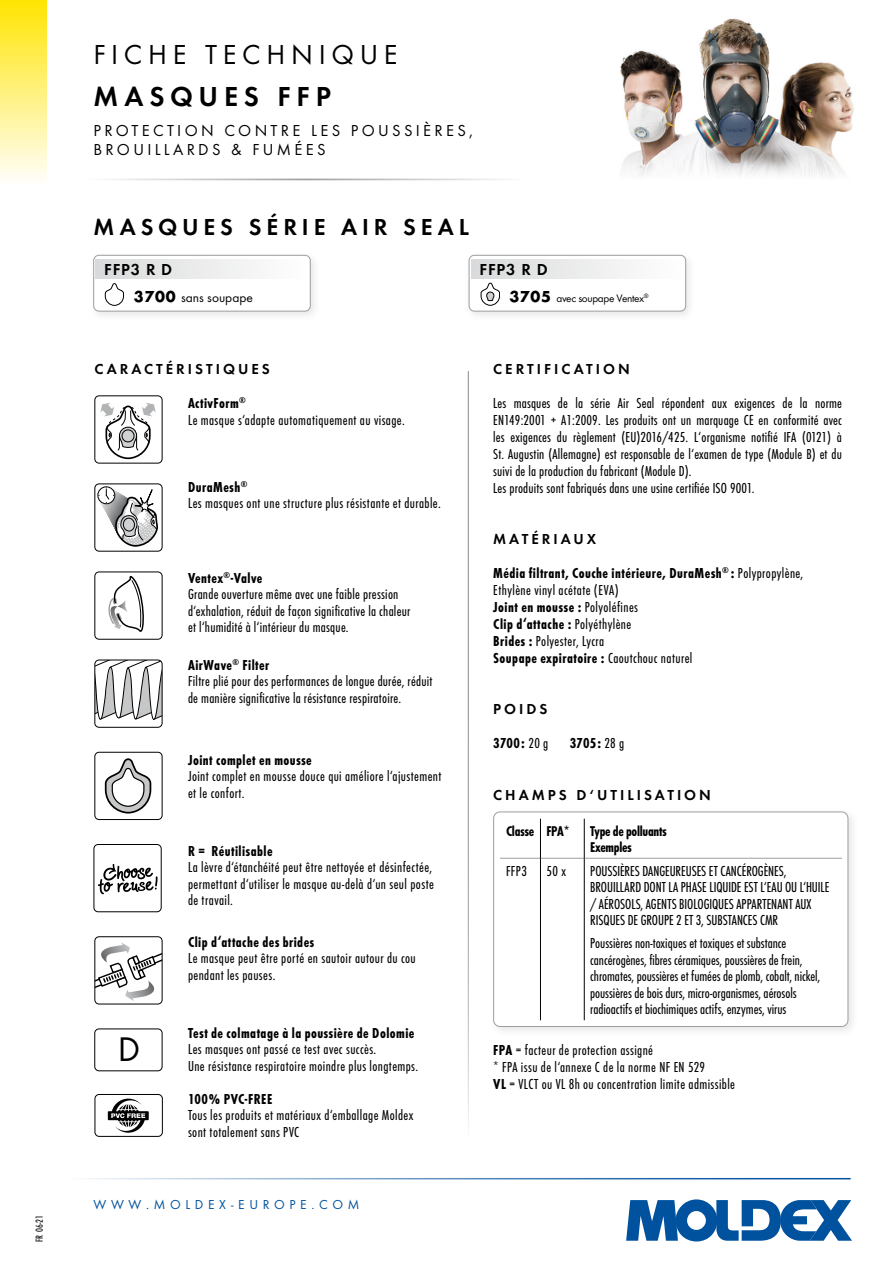
<style>
.page{position:relative;width:893px;height:1263px;background:#fff}
.page>*{position:absolute;margin:0;border:0;box-sizing:border-box;transform-origin:0 0}
.t1{font:35.4px "Futura TCE Boo";color:#000}
.t2{font:28.5px "Futura TCE Boo";letter-spacing:.2em;color:#000}
.t3{font:28.5px "Futura TCE Dem";letter-spacing:.2em;color:#000}
.t4{font:24px "Futura TCE Dem";letter-spacing:.205em;color:#000}
.t5{font:16.5px/19.5px "Futura TCE Boo";letter-spacing:.2em;color:#000}
.t6{font:16.5px "Futura TCE Dem";letter-spacing:.05em;color:#000}
.t7{font:15px/16.5px "Futura TCE Boo Con";letter-spacing:.01em;color:#000}
.t8{font:15px/17px "Futura TCE Bol Con";letter-spacing:.03em;color:#000}
.t9{font:15px "Futura TCE Dem";letter-spacing:.2em;color:#000}
.t10{font:14.7px/16.5px "Futura TCE Bol Con";letter-spacing:-.02em;color:#000}
.t11{font:13.5px "Futura TCE Boo";letter-spacing:.345em;color:#00519e}
.t12{font:13.5px "Futura TCE Boo";color:#000}
.t13{font:11.25px "Futura TCE Boo";letter-spacing:-.03em;color:#000}
.t14{font:10.5px "Futura TCE Boo Con";color:#000}
.s1{font-family:"Futura TCE";font-weight:700;font-size:16.5px}
.s2{font-family:"Futura TCE Boo Con"}
.s3{font-family:"Futura TCE Bol Con"}
</style>
<div class="page">
<div style="left:0;top:0;width:47px;height:185px;background:linear-gradient(to bottom,#ffe501,#fffefc)"></div>
<img style="left:620px;top:18px;width:234px;height:135px">
<svg style="left:622px;top:153px;width:223px;height:24px;fill:#f2f1f2"></svg>
<svg style="left:626px;top:1199px;width:226px;height:42px"></svg>
<hr style="left:62px;top:1178px;width:789px;height:1px;background:#00519e">
<hr style="left:85px;top:179px;width:437px;height:1px;background:#9c9e9f">
<hr style="left:468px;top:371px;width:1px;height:765px;background:#9c9e9f">
<div style="left:488px;top:806px;width:371px;height:232px;background:#000;opacity:.1"></div>
<div style="left:494px;top:812px;width:354px;height:214px;background:#fff;border-radius:6px"></div>
<hr style="left:585px;top:858px;width:257px;height:1px;background:#9c9e9f">
<hr style="left:500px;top:858px;width:40px;height:1px;background:#9c9e9f">
<hr style="left:541px;top:858px;width:43px;height:1px;background:#9c9e9f">
<hr style="left:540px;top:819px;width:1px;height:39px;background:#000">
<hr style="left:584px;top:819px;width:1px;height:39px;background:#000">
<hr style="left:584px;top:858px;width:1px;height:73px;background:#000">
<hr style="left:584px;top:931px;width:1px;height:89px;background:#000">
<hr style="left:540px;top:858px;width:1px;height:73px;background:#000">
<hr style="left:540px;top:931px;width:1px;height:89px;background:#000">
<div style="left:493px;top:811px;width:355px;height:216px;border:1px solid #9c9e9f;border-radius:6px"></div>
<div style="left:464px;top:250px;width:233px;height:72px;background:#000;opacity:.1"></div>
<div style="left:469px;top:255px;width:217px;height:56px;background:#fff;border-radius:5px"></div>
<div style="left:469px;top:255px;width:217px;height:56px;border:1px solid #9c9e9f;border-radius:5px"></div>
<div style="left:471px;top:259px;width:211px;height:20px;background:linear-gradient(to right,#d9dada,#fefefe)"></div>
<svg style="left:481px;top:283px;width:19px;height:23px"></svg>
<svg style="left:95px;top:660px;width:67px;height:60px"></svg>
<div style="left:94px;top:660px;width:68px;height:68px;border:1px solid #000;border-radius:4px"></div>
<div style="left:95px;top:1094px;width:68px;height:43px;border:1px solid #000;border-radius:4px"></div>
<svg style="left:108px;top:1098px;width:41px;height:35px"></svg>
<svg style="left:100px;top:403px;width:56px;height:57px"></svg>
<div style="left:94px;top:395px;width:68px;height:68px;border:1px solid #000;border-radius:4px"></div>
<div style="left:98px;top:486px;width:17px;height:18px;border:1px solid #000;border-radius:50%"></div>
<svg style="left:98px;top:487px;width:60px;height:60px"></svg>
<div style="left:94px;top:483px;width:68px;height:68px;border:1px solid #000;border-radius:4px"></div>
<svg style="left:108px;top:576px;width:36px;height:56px"></svg>
<div style="left:94px;top:572px;width:68px;height:68px;border:1px solid #000;border-radius:4px"></div>
<div style="left:94px;top:1028px;width:68px;height:43px;border:1px solid #000;border-radius:4px"></div>
<svg style="left:96px;top:942px;width:67px;height:59px"></svg>
<div style="left:94px;top:936px;width:68px;height:68px;border:1px solid #000;border-radius:4px"></div>
<svg style="left:98px;top:864px;width:60px;height:30px"></svg>
<div style="left:94px;top:844px;width:68px;height:68px;border:1px solid #000;border-radius:4px"></div>
<svg style="left:104px;top:758px;width:48px;height:56px"></svg>
<div style="left:94px;top:752px;width:68px;height:68px;border:1px solid #000;border-radius:4px"></div>
<div style="left:88px;top:250px;width:234px;height:72px;background:#000;opacity:.1"></div>
<div style="left:94px;top:255px;width:216px;height:56px;background:#fff;border-radius:5px"></div>
<div style="left:94px;top:255px;width:216px;height:56px;border:1px solid #9c9e9f;border-radius:5px"></div>
<div style="left:96px;top:259px;width:210px;height:20px;background:linear-gradient(to right,#d9dadb,#fefefe)"></div>
<svg style="left:105px;top:283px;width:19px;height:23px"></svg>
<p class="t14" style="left:34px;top:1242px;width:28px;rotate:-90deg">FR 06-21</p>
<h2 class="t2" style="left:94px;top:37px;width:306px">FICHE TECHNIQUE</h2>
<h2 class="t3" style="left:94px;top:79px;width:239px">MASQUES FFP</h2>
<p class="t5" style="left:94px;top:121px;width:381px">PROTECTION CONTRE LES POUSSIÈRES,<br>BROUILLARDS &amp; FUMÉES</p>
<h3 class="t4" style="left:94px;top:212px;width:377px">MASQUES SÉRIE AIR SEAL</h3>
<p class="t6" style="left:104px;top:260px;width:70px">FFP3 R D</p>
<p class="t12" style="left:134px;top:289px;width:121px"><span class="s1">3700</span> sans soupape</p>
<p class="t6" style="left:480px;top:260px;width:70px">FFP3 R D</p>
<p class="t13" style="left:509px;top:291px;width:141px"><span class="s1">3705</span> avec soupape Ventex<sup>®</sup></p>
<p class="t9" style="left:94px;top:360px;width:177px">CARACTÉRISTIQUES</p>
<p class="t8" style="left:188px;top:395px;width:59px">ActivForm<sup>®</sup></p>
<p class="t7" style="left:188px;top:412px;width:218px">Le masque s‘adapte automatiquement au visage.</p>
<p class="t8" style="left:188px;top:478px;width:61px">DuraMesh<sup>®</sup></p>
<p class="t7" style="left:188px;top:495px;width:254px">Les masques ont une structure plus résistante et durable.</p>
<p class="t8" style="left:188px;top:569px;width:76px">Ventex<sup>®</sup>-Valve</p>
<p class="t7" style="left:188px;top:586px;width:224px">Grande ouverture même avec une faible pression d‘exhalation, réduit de façon significative la chaleur et l‘humidité à l‘intérieur du masque.</p>
<p class="t8" style="left:188px;top:656px;width:83px">AirWave<sup>®</sup> Filter</p>
<p class="t7" style="left:188px;top:673px;width:246px">Filtre plié pour des performances de longue durée, réduit de manière significative la résistance respiratoire.</p>
<p class="t8" style="left:188px;top:751px;width:125px">Joint complet en mousse</p>
<p class="t7" style="left:188px;top:768px;width:255px">Joint complet en mousse douce qui améliore l‘ajustement et le confort.</p>
<h1 class="t1" style="left:118px;top:1028px;width:24px">D</h1>
<p class="t8" style="left:188px;top:842px;width:86px">R = Réutilisable</p>
<p class="t7" style="left:188px;top:859px;width:247px;text-align:justify">La lèvre d‘étanchéité peut être nettoyée et désinfectée, permettant d‘utiliser le masque au-delà d‘un seul poste de travail.</p>
<p class="t8" style="left:188px;top:933px;width:128px">Clip d‘attache des brides</p>
<p class="t7" style="left:188px;top:950px;width:229px">Le masque peut être porté en sautoir autour du cou pendant les pauses.</p>
<p class="t8" style="left:188px;top:1024px;width:228px">Test de colmatage à la poussière de Dolomie</p>
<p class="t7" style="left:188px;top:1041px;width:232px">Les masques ont passé ce test avec succès.<br>Une résistance respiratoire moindre plus longtemps.</p>
<p class="t8" style="left:188px;top:1090px;width:86px">100% PVC-FREE</p>
<p class="t7" style="left:188px;top:1107px;width:227px">Tous les produits et matériaux d‘emballage Moldex sont totalement sans PVC</p>
<p class="t9" style="left:493px;top:360px;width:138px">CERTIFICATION</p>
<p class="t7" style="left:493px;top:395px;width:350px;line-height:17px">Les masques de la série Air Seal répondent aux exigences de la norme EN149:2001 + A1:2009. Les produits ont un marquage CE en conformité avec les exigences du règlement (EU)2016/425. L‘organisme notifié IFA (0121) à St. Augustin (Allemagne) est responsable de l‘examen de type (Module B) et du suivi de la production du fabricant (Module D).<br>Les produits sont fabriqués dans une usine certifiée ISO 9001.</p>
<p class="t9" style="left:493px;top:530px;width:104px">MATÉRIAUX</p>
<p class="t8" style="left:493px;top:565px;width:312px">Média filtrant, Couche intérieure, DuraMesh<sup>®</sup> : <span class="s2">Polypropylène,</span></p>
<p class="t7" style="left:493px;top:582px;width:127px">Ethylène vinyl acétate (EVA)</p>
<p class="t8" style="left:493px;top:599px;width:146px">Joint en mousse : <span class="s2">Polyoléfines<br></span>Clip d‘attache : <span class="s2">Polyéthylène</span></p>
<p class="t7" style="left:493px;top:633px;width:113px"><span class="s3">Brides :</span> Polyester, Lycra</p>
<p class="t8" style="left:493px;top:650px;width:201px">Soupape expiratoire : <span class="s2">Caoutchouc naturel</span></p>
<p class="t9" style="left:493px;top:700px;width:56px">POIDS</p>
<p class="t8" style="left:493px;top:735px;width:57px">3700: <span class="s2">20 g</span></p>
<p class="t8" style="left:570px;top:735px;width:56px">3705: <span class="s2">28 g</span></p>
<p class="t9" style="left:493px;top:785px;width:219px">CHAMPS D‘UTILISATION</p>
<p class="t10" style="left:506px;top:823px;width:65px">Classe FPA*</p>
<p class="t10" style="left:590px;top:823px;width:78px">Type de polluants<br>Exemples</p>
<p class="t7" style="left:506px;top:862px;width:22px">FFP3</p>
<p class="t7" style="left:546px;top:862px;width:21px">50 x</p>
<p class="t7" style="left:590px;top:862px;width:241px">POUSSIÈRES DANGEUREUSES ET CANCÉROGÈNES, BROUILLARD DONT LA PHASE LIQUIDE EST L‘EAU OU L‘HUILE / AÉROSOLS, AGENTS BIOLOGIQUES APPARTENANT AUX RISQUES DE GROUPE 2 ET 3, SUBSTANCES CMR</p>
<p class="t7" style="left:590px;top:935px;width:232px">Poussières non-toxiques et toxiques et substance cancérogènes, fibres céramiques, poussières de frein, chromates, poussières et fumées de plomb, cobalt, nickel, poussières de bois durs, micro-organismes, aérosols radioactifs et biochimiques actifs, enzymes, virus</p>
<p class="t7" style="left:493px;top:1041px;width:243px;line-height:17px"><span class="s3">FPA</span> = facteur de protection assigné<br>* FPA issu de l‘annexe C de la norme NF EN 529<br><span class="s3">VL</span> = VLCT ou VL 8h ou concentration limite admissible</p>
<p class="t11" style="left:94px;top:1197px;width:267px">WWW.MOLDEX-EUROPE.COM</p>
</div>
